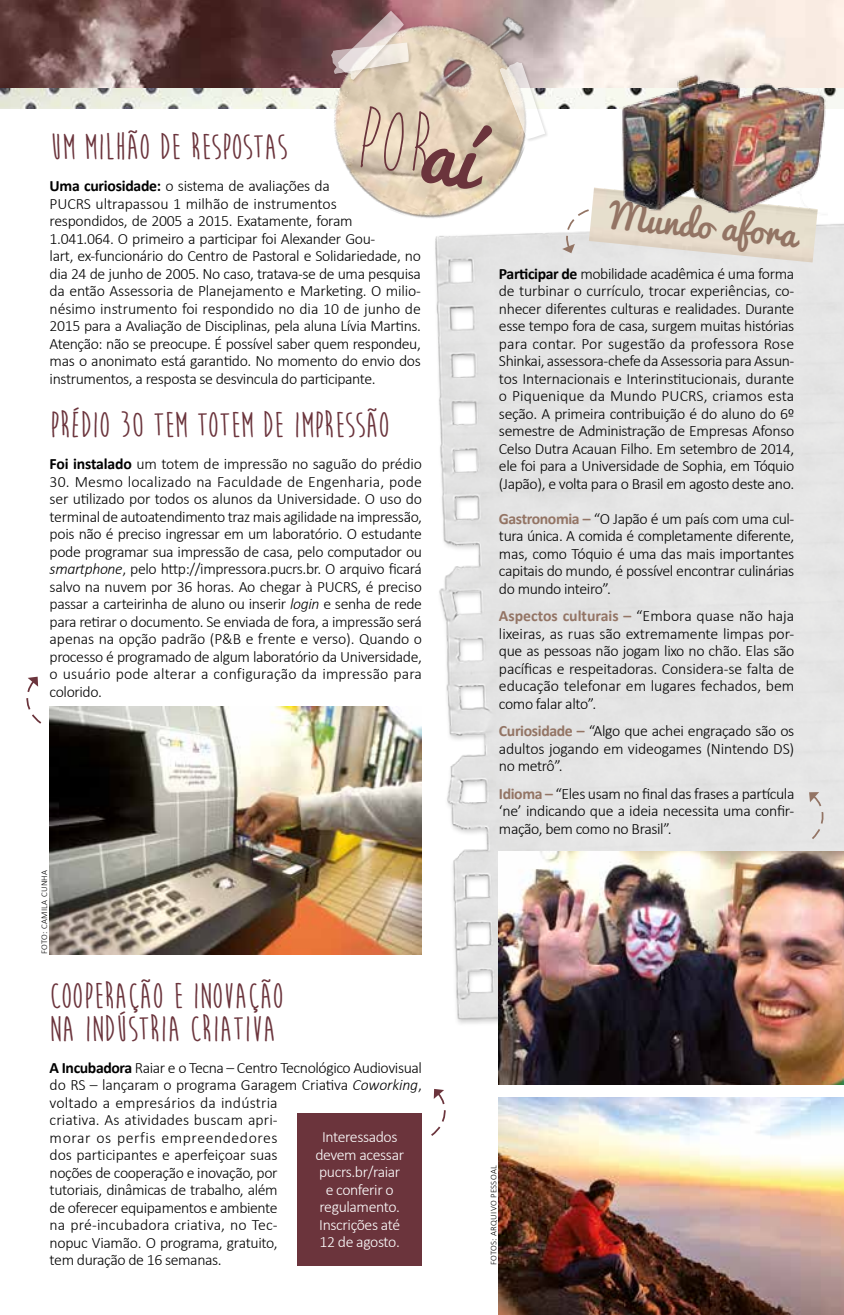
<style>
.page{position:relative;width:844px;height:1315px;background:#fff}
.page>*{position:absolute;margin:0;border:0;box-sizing:border-box;transform-origin:0 0}
.t1{font:89.95px "Moon Flower";color:#6b343c}
.t2{font:700 36.75px/33.2px "Moon Flower";color:#6b343c}
.t3{font:35.35px "Pacifico";color:#937464}
.t4{font:300 15.75px/17.5px "Calibri";letter-spacing:-.025em;color:#000;text-align:justify}
.t5{font:300 15.75px/17.5px "Calibri";letter-spacing:-.025em;color:#fff;text-align:center}
.t6{font:300 8.75px "Calibri";letter-spacing:.04em;color:#000}
.s1{font-family:"Pacifico";font-size:78.05px}
.s2{font-weight:700}
.s3{font-weight:700;color:#937464}
.s4{font-style:italic}
</style>
<div class="page">
<img style="left:0;top:0;width:843px;height:88px">
<img style="left:0;top:88px;width:843px;height:20px">
<img style="left:402px;top:224px;width:441px;height:822px">
<img style="left:588px;top:188px;width:229px;height:74px">
<div style="left:297px;top:1112px;width:125px;height:153px;background:#6b343c"></div>
<svg style="left:431px;top:1089px;width:15px;height:47px"></svg>
<svg style="left:26px;top:676px;width:16px;height:48px"></svg>
<svg style="left:562px;top:208px;width:28px;height:45px"></svg>
<svg style="left:808px;top:792px;width:18px;height:49px"></svg>
<img style="left:50px;top:706px;width:372px;height:248px">
<img style="left:499px;top:851px;width:344px;height:233px">
<img style="left:499px;top:1097px;width:344px;height:218px">
<img style="left:305px;top:0;width:263px;height:248px">
<div style="left:330px;top:42px;width:82px;height:36px;background:#000;opacity:.2"></div>
<div style="left:337px;top:10px;width:70px;height:74px;background:#000;opacity:.2"></div>
<svg style="left:331px;top:10px;width:78px;height:70px"></svg>
<img style="left:617px;top:71px;width:210px;height:148px">
<div style="left:498px;top:61px;width:51px;height:81px;background:#000;opacity:.2"></div>
<svg style="left:499px;top:62px;width:46px;height:77px"></svg>
<h1 class="t1" style="left:364px;top:91px;width:124px;rotate:9deg">por<span class="s1">aí</span></h1>
<h2 class="t2" style="left:50px;top:131px;width:239px">UM MILHÃO DE RESPOSTAS</h2>
<p class="t4" style="left:50px;top:177px;width:373px;text-align:left"><span class="s2">Uma curiosidade:</span> o sistema de avaliações da<br>PUCRS ultrapassou 1 milhão de instrumentos<br>respondidos, de 2005 a 2015. Exatamente, foram<br>1.041.064. O primeiro a participar foi Alexander Gou-<br>lart, ex-funcionário do Centro de Pastoral e Solidariedade, no dia 24 de junho de 2005. No caso, tratava-se de uma pesquisa da então Assessoria de Planejamento e Marketing. O milio&shy;nésimo instrumento foi respondido no dia 10 de junho de 2015 para a Avaliação de Disciplinas, pela aluna Lívia Martins.<br>Atenção: não se preocupe. É possível saber quem respondeu, mas o anonimato está garantido. No momento do envio dos instrumentos, a resposta se desvincula do participante.</p>
<h3 class="t3" style="left:611px;top:195px;width:189px;rotate:6deg">Mundo afora</h3>
<p class="t4" style="left:499px;top:265px;width:297px"><span class="s2">Participar de</span> mobilidade acadêmica é uma forma de turbinar o currículo, trocar experiências, co&shy;nhecer diferentes culturas e realidades. Durante esse tempo fora de casa, surgem muitas histórias para contar. Por sugestão da professora Rose Shinkai, assessora-chefe da Assessoria para Assun&shy;tos Internacionais e Interinstitucionais, durante o Piquenique da Mundo PUCRS, criamos esta seção. A primeira contribuição é do aluno do 6º semestre de Administração de Empresas Afonso Celso Dutra Acauan Filho. Em setembro de 2014, ele foi para a Universidade de Sophia, em Tóquio (Japão), e volta para o Brasil em agosto deste ano.</p>
<p class="t4" style="left:499px;top:510px;width:297px"><span class="s3">Gastronomia –</span> “O Japão é um país com uma cul&shy;tura única. A comida é completamente diferente, mas, como Tóquio é uma das mais importantes capitais do mundo, é possível encontrar culinárias do mundo inteiro”.</p>
<p class="t4" style="left:499px;top:607px;width:297px"><span class="s3">Aspectos culturais –</span> “Embora quase não haja lixeiras, as ruas são extremamente limpas por&shy;que as pessoas não jogam lixo no chão. Elas são pacíficas e respeitadoras. Considera-se falta de educação telefonar em lugares fechados, bem como falar alto”.</p>
<p class="t4" style="left:499px;top:722px;width:297px"><span class="s3">Curiosidade –</span> “Algo que achei engraçado são os adultos jogando em videogames (Nintendo DS) no metrô”.</p>
<p class="t4" style="left:499px;top:784px;width:297px"><span class="s3">Idioma –</span> “Eles usam no final das frases a partícula ‘ne’ indicando que a ideia necessita uma confir&shy;mação, bem como no Brasil”.</p>
<h2 class="t2" style="left:50px;top:409px;width:341px">PRÉDIO 30 TEM TOTEM DE IMPRESSÃO</h2>
<p class="t4" style="left:50px;top:455px;width:374px"><span class="s2">Foi instalado</span> um totem de impressão no saguão do prédio</p>
<p class="t4" style="left:50px;top:472px;width:374px">30. Mesmo localizado na Faculdade de Engenharia, pode ser utilizado por todos os alunos da Universidade. O uso do terminal de autoatendimento traz mais agilidade na impressão, pois não é preciso ingressar em um laboratório. O estudante pode programar sua impressão de casa, pelo computador ou <span class="s4">smartphone</span>, pelo http://impressora.pucrs.br. O arquivo ficará salvo na nuvem por 36 horas. Ao chegar à PUCRS, é preciso passar a carteirinha de aluno ou inserir <span class="s4">login</span> e senha de rede para retirar o documento. Se enviada de fora, a impressão será apenas na opção padrão (P&amp;B e frente e verso). Quando o processo é programado de algum laboratório da Universidade, o usuário pode alterar a configuração da impressão para colorido.</p>
<p class="t6" style="left:39px;top:954px;width:86px;rotate:-90deg">FOTO: CAMILA CUNHA</p>
<h2 class="t2" style="left:50px;top:979px;width:235px">COOPERAÇÃO E INOVAÇÃO<br>NA INDÚSTRIA CRIATIVA</h2>
<p class="t4" style="left:50px;top:1058px;width:374px;text-align:left"><span class="s2">A Incubadora</span> Raiar e o Tecna – Centro Tecnológico Audiovisual do RS – lançaram o programa Garagem Criativa <span class="s4">Coworking</span>, voltado a empresários da indústria<br>criativa. As atividades buscam apri-<br>morar os perfis empreendedores<br>dos participantes e aperfeiçoar suas<br>noções de cooperação e inovação, por<br>tutoriais, dinâmicas de trabalho, além<br>de oferecer equipamentos e ambiente<br>na pré-incubadora criativa, no Tec-<br>nopuc Viamão. O programa, gratuito,<br>tem duração de 16 semanas.</p>
<p class="t5" style="left:315px;top:1128px;width:90px">Interessados devem acessar pucrs.br/raiar e conferir o regulamento.<br>Inscrições até<br>12 de agosto.</p>
<p class="t6" style="left:488px;top:1265px;width:101px;rotate:-90deg">FOTOS: ARQUIVO PESSOAL</p>
</div>
